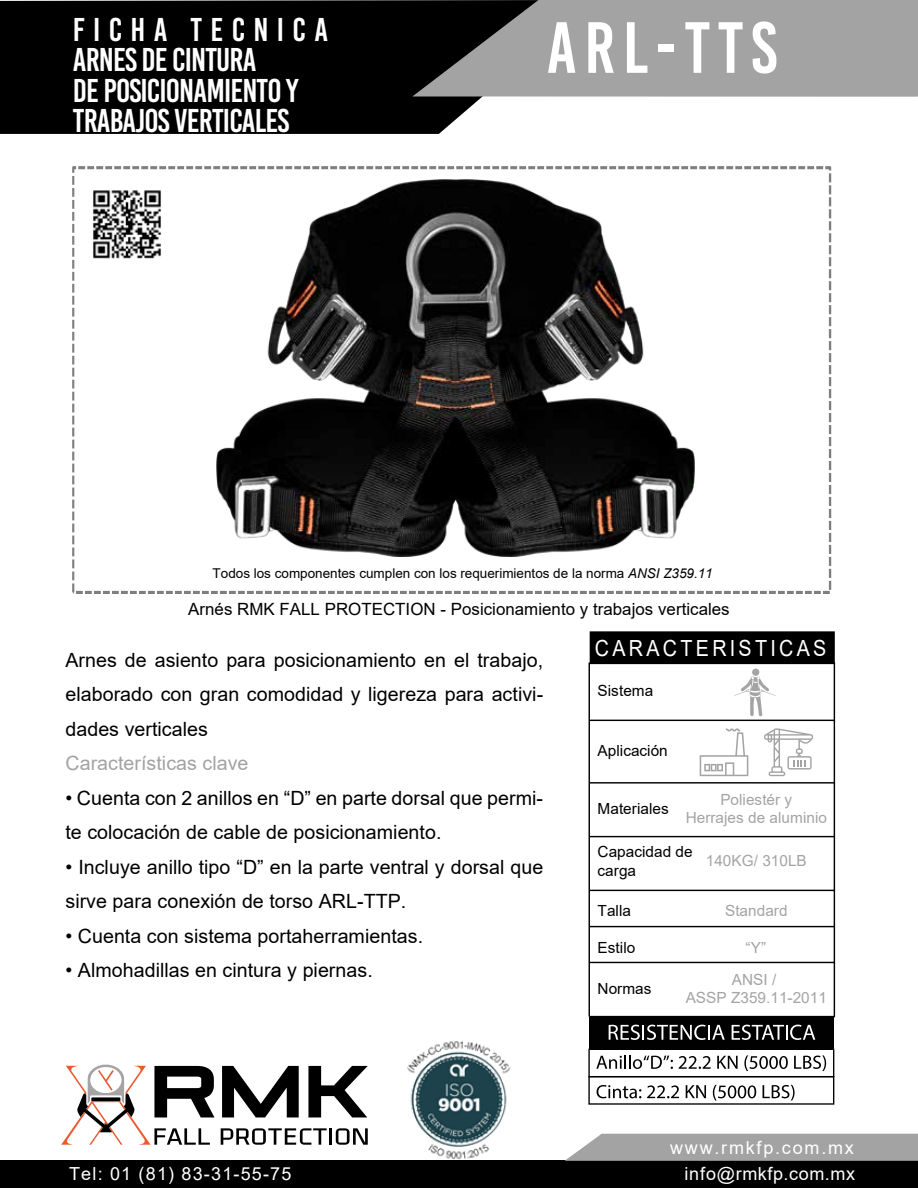
<style>
.page{position:relative;width:918px;height:1188px;background:#fff}
.page>*{position:absolute;margin:0;border:0;box-sizing:border-box;transform-origin:0 0}
.t1{font:72.3px "Bebas Kai";letter-spacing:.105em;color:#fff}
.t2{font:33px/30.6px "Bebas Kai";letter-spacing:-.025em;color:#fff}
.t3{font:22.2px "Arial";letter-spacing:.165em;color:#fff;scale:.89 1}
.t4{font:19.65px/34.5px "Arial";color:#000}
.t5{font:19.65px "Arial";color:#a4a3a3}
.t6{font:18px "Arial";letter-spacing:.065em;color:#fff}
.t7{font:18px "Arial";letter-spacing:.03em;color:#fff}
.t8{font:18px "Arial";letter-spacing:.1em;color:#fff}
.t9{font:16.95px "Arial";color:#000}
.t10{font:15.3px/18.5px "Arial";color:#a5a4a4;text-align:center}
.t11{font:15.3px/18.5px "Arial";color:#000}
.t12{font:13.5px "Arial";color:#000}
.s1{font-style:italic}
</style>
<div class="page">
<svg style="left:72px;top:166px;width:759px;height:428px"></svg>
<div style="left:0;top:1161px;width:918px;height:27px;background:#000"></div>
<div style="left:0;top:0;width:482px;height:134px;background:#000"></div>
<svg style="left:412px;top:0;width:506px;height:97px;background:#8f8e8e"></svg>
<img style="left:403px;top:1041px;width:112px;height:120px">
<svg style="left:565px;top:1134px;width:353px;height:27px;background:#a7a6a6"></svg>
<svg style="left:222px;top:1066px;width:77px;height:51px"></svg>
<svg style="left:308px;top:1066px;width:60px;height:51px"></svg>
<svg style="left:221px;top:1128px;width:147px;height:17px"></svg>
<svg style="left:61px;top:1065px;width:154px;height:80px"></svg>
<img style="left:91px;top:188px;width:71px;height:71px">
<img style="left:217px;top:179px;width:477px;height:378px">
<hr style="left:589px;top:720px;width:246px;height:1px;background:#000">
<hr style="left:589px;top:782px;width:246px;height:2px;background:#000">
<hr style="left:589px;top:836px;width:246px;height:1px;background:#000">
<hr style="left:589px;top:890px;width:246px;height:1px;background:#000">
<hr style="left:589px;top:663px;width:1px;height:354px;background:#000">
<hr style="left:834px;top:663px;width:1px;height:354px;background:#000">
<hr style="left:589px;top:663px;width:246px;height:1px;background:#000">
<hr style="left:589px;top:926px;width:246px;height:1px;background:#000">
<hr style="left:589px;top:1016px;width:246px;height:1px;background:#000">
<hr style="left:589px;top:962px;width:246px;height:1px;background:#000">
<svg style="left:700px;top:728px;width:48px;height:48px"></svg>
<svg style="left:764px;top:728px;width:49px;height:48px"></svg>
<div style="left:590px;top:631px;width:245px;height:32px;background:#000"></div>
<svg style="left:734px;top:676px;width:42px;height:40px"></svg>
<div style="left:752px;top:669px;width:7px;height:7px;background:#a5a4a4;border-radius:50%"></div>
<div style="left:589px;top:1017px;width:245px;height:32px;background:#010101"></div>
<svg style="left:609px;top:1025px;width:116px;height:15px"></svg>
<svg style="left:732px;top:1025px;width:83px;height:15px"></svg>
<svg style="left:588px;top:1049px;width:246px;height:56px"></svg>
<h2 class="t2" style="left:73px;top:14px;width:257px">FICHA TECNICA<br>ARNES DE CINTURA<br>DE POSICIONAMIENTO Y<br>TRABAJOS VERTICALES</h2>
<h1 class="t1" style="left:547px;top:9px;width:232px">ARL-TTS</h1>
<p class="t12" style="left:213px;top:564px;width:502px">Todos los componentes cumplen con los requerimientos de la norma <span class="s1">ANSI Z359.11</span></p>
<p class="t9" style="left:188px;top:598px;width:543px">Arnés RMK FALL PROTECTION - Posicionamiento y trabajos verticales</p>
<p class="t4" style="left:65px;top:642px;width:479px;text-align:justify">Arnes de asiento para posicionamiento en el trabajo, elaborado con gran comodidad y ligereza para activi&shy;dades verticales</p>
<p class="t5" style="left:65px;top:750px;width:185px">Características clave</p>
<p class="t4" style="left:65px;top:780px;width:479px">• Cuenta con 2 anillos en “D” en parte dorsal que permi&shy;te colocación de cable de posicionamiento.</p>
<p class="t4" style="left:65px;top:849px;width:479px">• Incluye anillo tipo “D” en la parte ventral y dorsal que sirve para conexión de torso ARL-TTP.</p>
<p class="t4" style="left:65px;top:919px;width:359px">• Cuenta con sistema portaherramientas.</p>
<p class="t4" style="left:65px;top:953px;width:309px">• Almohadillas en cintura y piernas.</p>
<p class="t3" style="left:595px;top:633px;width:262px">CARACTERISTICAS</p>
<p class="t11" style="left:598px;top:682px;width:57px">Sistema</p>
<p class="t11" style="left:598px;top:742px;width:72px">Aplicación</p>
<p class="t10" style="left:686px;top:790px;width:143px">Poliestér y<br>Herrajes de aluminio</p>
<p class="t10" style="left:706px;top:852px;width:103px">140KG/ 310LB</p>
<p class="t10" style="left:725px;top:902px;width:64px">Standard</p>
<p class="t11" style="left:598px;top:799px;width:73px">Materiales</p>
<p class="t11" style="left:598px;top:842px;width:97px">Capacidad de carga</p>
<p class="t11" style="left:598px;top:902px;width:35px">Talla</p>
<p class="t11" style="left:598px;top:938px;width:39px">Estilo</p>
<p class="t10" style="left:746px;top:938px;width:22px">“Y”</p>
<p class="t11" style="left:598px;top:980px;width:55px">Normas</p>
<p class="t10" style="left:686px;top:970px;width:143px">ANSI /<br>ASSP Z359.11-2011</p>
<p class="t6" style="left:69px;top:1162px;width:224px">Tel: 01 (81) 83-31-55-75</p>
<p class="t8" style="left:670px;top:1135px;width:185px">www.rmkfp.com.mx</p>
<p class="t7" style="left:684px;top:1162px;width:172px">info@rmkfp.com.mx</p>
</div>
